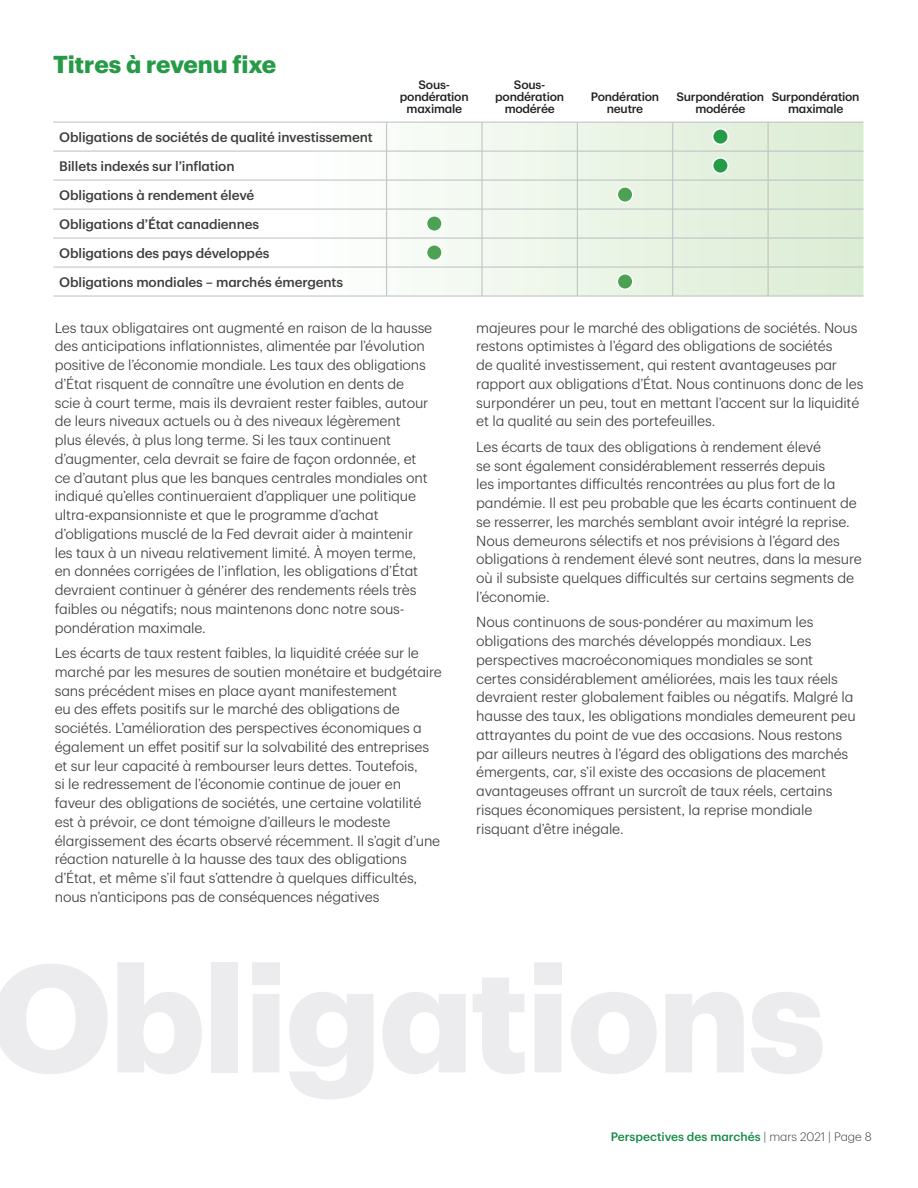
<style>
.page{position:relative;width:918px;height:1188px;background:#fff}
.page>*{position:absolute;margin:0;border:0;box-sizing:border-box;transform-origin:0 0}
.Subheader_2-_361__Bo{font:700 24px "TD Graphik";color:#269b47}
.Body_copy_1_-_9_5_12{font:300 14.25px/18.8px "TD Graphik";letter-spacing:-.01em;color:#3e3e3f}
.Table_-_left_column{font:500 13.5px "TD Graphik";letter-spacing:-.01em;color:#3e3e3f}
.Table_Header_Title{font:500 12px/12px "TD Graphik";letter-spacing:-.02em;color:#231f20;text-align:center}
.t1{font:500 12px "TD Graphik";color:#138b44}
.s1{font-weight:300;color:#3e3e3f}
</style>
<div class="page">
<svg style="left:53px;top:150px;width:333px;height:146px"></svg>
<svg style="left:387px;top:123px;width:476px;height:173px"></svg>
<hr style="left:53px;top:151px;width:334px;height:1px;background:#bcbdc0">
<hr style="left:53px;top:180px;width:334px;height:1px;background:#bcbdc0">
<hr style="left:53px;top:209px;width:334px;height:1px;background:#bcbdc0">
<hr style="left:53px;top:238px;width:334px;height:1px;background:#bcbdc0">
<hr style="left:53px;top:267px;width:334px;height:1px;background:#bcbdc0">
<hr style="left:53px;top:296px;width:334px;height:1px;background:#bcbdc0">
<hr style="left:53px;top:122px;width:334px;height:1px;background:#bcbdc0">
<hr style="left:387px;top:122px;width:95px;height:1px;background:#bcbdc0">
<hr style="left:482px;top:122px;width:95px;height:1px;background:#bcbdc0">
<hr style="left:577px;top:122px;width:96px;height:1px;background:#bcbdc0">
<hr style="left:673px;top:122px;width:95px;height:1px;background:#bcbdc0">
<hr style="left:768px;top:122px;width:95px;height:1px;background:#bcbdc0">
<hr style="left:387px;top:151px;width:95px;height:1px;background:#bcbdc0">
<hr style="left:482px;top:151px;width:95px;height:1px;background:#bcbdc0">
<hr style="left:577px;top:151px;width:96px;height:1px;background:#bcbdc0">
<hr style="left:673px;top:151px;width:95px;height:1px;background:#bcbdc0">
<hr style="left:387px;top:180px;width:95px;height:1px;background:#bcbdc0">
<hr style="left:482px;top:180px;width:95px;height:1px;background:#bcbdc0">
<hr style="left:577px;top:180px;width:96px;height:1px;background:#bcbdc0">
<hr style="left:673px;top:180px;width:95px;height:1px;background:#bcbdc0">
<hr style="left:387px;top:209px;width:95px;height:1px;background:#bcbdc0">
<hr style="left:482px;top:209px;width:95px;height:1px;background:#bcbdc0">
<hr style="left:577px;top:209px;width:96px;height:1px;background:#bcbdc0">
<hr style="left:673px;top:209px;width:95px;height:1px;background:#bcbdc0">
<hr style="left:387px;top:238px;width:95px;height:1px;background:#bcbdc0">
<hr style="left:482px;top:238px;width:95px;height:1px;background:#bcbdc0">
<hr style="left:577px;top:238px;width:96px;height:1px;background:#bcbdc0">
<hr style="left:673px;top:238px;width:95px;height:1px;background:#bcbdc0">
<hr style="left:387px;top:267px;width:95px;height:1px;background:#bcbdc0">
<svg style="left:386px;top:122px;width:1px;height:174px"></svg>
<hr style="left:482px;top:267px;width:95px;height:1px;background:#bcbdc0">
<svg style="left:482px;top:122px;width:1px;height:174px"></svg>
<hr style="left:577px;top:267px;width:96px;height:1px;background:#bcbdc0">
<svg style="left:577px;top:122px;width:1px;height:174px"></svg>
<hr style="left:673px;top:267px;width:95px;height:1px;background:#bcbdc0">
<svg style="left:672px;top:122px;width:1px;height:174px"></svg>
<hr style="left:387px;top:296px;width:95px;height:1px;background:#bcbdc0">
<hr style="left:482px;top:296px;width:95px;height:1px;background:#bcbdc0">
<hr style="left:577px;top:296px;width:96px;height:1px;background:#bcbdc0">
<hr style="left:673px;top:296px;width:95px;height:1px;background:#bcbdc0">
<hr style="left:768px;top:151px;width:95px;height:1px;background:#bcbdc0">
<hr style="left:768px;top:180px;width:95px;height:1px;background:#bcbdc0">
<hr style="left:768px;top:209px;width:95px;height:1px;background:#bcbdc0">
<hr style="left:768px;top:238px;width:95px;height:1px;background:#bcbdc0">
<hr style="left:768px;top:267px;width:95px;height:1px;background:#bcbdc0">
<svg style="left:768px;top:122px;width:1px;height:174px"></svg>
<hr style="left:768px;top:296px;width:95px;height:1px;background:#bcbdc0">
<div style="left:713px;top:129px;width:15px;height:15px;background:#269b47;border-radius:50%"></div>
<div style="left:712px;top:128px;width:17px;height:17px;border:2px solid #fff;border-radius:50%"></div>
<div style="left:713px;top:158px;width:15px;height:15px;background:#269b47;border-radius:50%"></div>
<div style="left:712px;top:157px;width:17px;height:17px;border:2px solid #fff;border-radius:50%"></div>
<div style="left:617px;top:187px;width:16px;height:15px;background:#4ca153;border-radius:50%"></div>
<div style="left:617px;top:186px;width:17px;height:17px;border:2px solid #fff;border-radius:50%"></div>
<div style="left:427px;top:216px;width:15px;height:15px;background:#4ca153;border-radius:50%"></div>
<div style="left:426px;top:215px;width:17px;height:17px;border:2px solid #fff;border-radius:50%"></div>
<div style="left:427px;top:245px;width:15px;height:15px;background:#4ca153;border-radius:50%"></div>
<div style="left:426px;top:244px;width:17px;height:17px;border:2px solid #fff;border-radius:50%"></div>
<div style="left:617px;top:274px;width:16px;height:15px;background:#4ca153;border-radius:50%"></div>
<div style="left:617px;top:273px;width:17px;height:17px;border:2px solid #fff;border-radius:50%"></div>
<p class="Subheader_2-_361__Bo" style="left:53px;top:46px;width:225px">Titres à revenu fixe</p>
<p class="Table_Header_Title" style="left:400px;top:78px;width:70px">Sous&shy;pondération maximale</p>
<p class="Table_Header_Title" style="left:495px;top:78px;width:70px">Sous&shy;pondération modérée</p>
<p class="Table_Header_Title" style="left:591px;top:90px;width:70px">Pondération neutre</p>
<p class="Table_Header_Title" style="left:677px;top:90px;width:89px">Surpondération modérée</p>
<p class="Table_Header_Title" style="left:772px;top:90px;width:89px">Surpondération maximale</p>
<p class="Table_-_left_column" style="left:59px;top:127px;width:315px">Obligations de sociétés de qualité investissement</p>
<p class="Table_-_left_column" style="left:59px;top:156px;width:177px">Billets indexés sur l’inflation</p>
<p class="Table_-_left_column" style="left:59px;top:185px;width:197px">Obligations à rendement élevé</p>
<p class="Table_-_left_column" style="left:59px;top:214px;width:201px">Obligations d’État canadiennes</p>
<p class="Table_-_left_column" style="left:59px;top:243px;width:212px">Obligations des pays développés</p>
<p class="Table_-_left_column" style="left:59px;top:272px;width:285px">Obligations mondiales – marchés émergents</p>
<p class="Body_copy_1_-_9_5_12" style="left:55px;top:317px;width:379px">Les taux obligataires ont augmenté en raison de la hausse des anticipations inflationnistes, alimentée par l’évolution positive de l’économie mondiale. Les taux des obligations d’État risquent de connaître une évolution en dents de scie à court terme, mais ils devraient rester faibles, autour de leurs niveaux actuels ou à des niveaux légèrement<br>plus élevés, à plus long terme. Si les taux continuent d’augmenter, cela devrait se faire de façon ordonnée, et ce d’autant plus que les banques centrales mondiales ont indiqué qu’elles continueraient d’appliquer une politique ultra-expansionniste et que le programme d’achat d’obligations musclé de la Fed devrait aider à maintenir les taux à un niveau relativement limité. À moyen terme, en données corrigées de l’inflation, les obligations d’État devraient continuer à générer des rendements réels très faibles ou négatifs; nous maintenons donc notre sous&shy;pondération maximale.</p>
<p class="Body_copy_1_-_9_5_12" style="left:55px;top:642px;width:389px">Les écarts de taux restent faibles, la liquidité créée sur le marché par les mesures de soutien monétaire et budgétaire sans précédent mises en place ayant manifestement<br>eu des effets positifs sur le marché des obligations de sociétés. L’amélioration des perspectives économiques a également un effet positif sur la solvabilité des entreprises et sur leur capacité à rembourser leurs dettes. Toutefois,<br>si le redressement de l’économie continue de jouer en faveur des obligations de sociétés, une certaine volatilité est à prévoir, ce dont témoigne d’ailleurs le modeste élargissement des écarts observé récemment. Il s’agit d’une réaction naturelle à la hausse des taux des obligations d’État, et même s’il faut s’attendre à quelques difficultés, nous n’anticipons pas de conséquences négatives</p>
<p class="Body_copy_1_-_9_5_12" style="left:476px;top:317px;width:389px">majeures pour le marché des obligations de sociétés. Nous restons optimistes à l’égard des obligations de sociétés<br>de qualité investissement, qui restent avantageuses par rapport aux obligations d’État. Nous continuons donc de les surpondérer un peu, tout en mettant l’accent sur la liquidité et la qualité au sein des portefeuilles.</p>
<p class="Body_copy_1_-_9_5_12" style="left:476px;top:436px;width:387px">Les écarts de taux des obligations à rendement élevé<br>se sont également considérablement resserrés depuis<br>les importantes difficultés rencontrées au plus fort de la pandémie. Il est peu probable que les écarts continuent de se resserrer, les marchés semblant avoir intégré la reprise.<br>Nous demeurons sélectifs et nos prévisions à l’égard des obligations à rendement élevé sont neutres, dans la mesure où il subsiste quelques difficultés sur certains segments de l’économie.</p>
<p class="Body_copy_1_-_9_5_12" style="left:476px;top:612px;width:381px">Nous continuons de sous-pondérer au maximum les obligations des marchés développés mondiaux. Les perspectives macroéconomiques mondiales se sont certes considérablement améliorées, mais les taux réels devraient rester globalement faibles ou négatifs. Malgré la hausse des taux, les obligations mondiales demeurent peu attrayantes du point de vue des occasions. Nous restons par ailleurs neutres à l’égard des obligations des marchés émergents, car, s’il existe des occasions de placement avantageuses offrant un surcroît de taux réels, certains risques économiques persistent, la reprise mondiale risquant d’être inégale.</p>
<p class="t1" style="left:611px;top:1128px;width:263px">Perspectives des marchés <span class="s1">| mars 2021 | Page 8</span></p>
</div>
